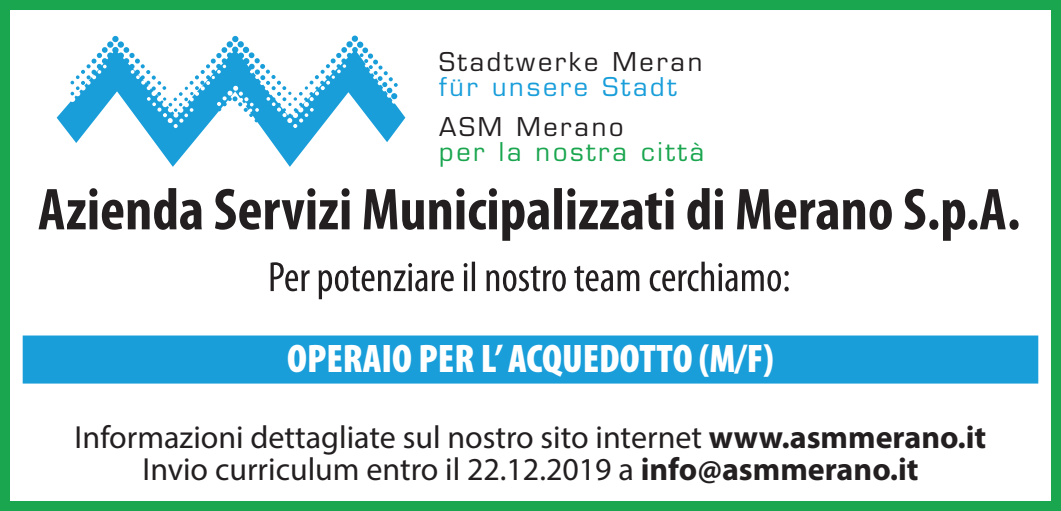
<style>
.page{position:relative;width:1061px;height:511px;background:#fff}
.page>*{position:absolute;margin:0;border:0;box-sizing:border-box;transform-origin:0 0}
.t1{font:900 condensed 40px "Myriad Pro";color:#fff}
.t2{font:32px "Myriad Pro";color:#231f20}
.t3{font:25.2px "Eurostile LT Std";letter-spacing:.11em;color:#231f20}
.t4{font:25.2px "Eurostile LT Std";letter-spacing:.11em;color:#1aa54f}
.t5{font:25.2px "Eurostile LT Std";letter-spacing:.11em;color:#199eda}
.s1{font-weight:700}
</style>
<div class="page">
<div style="left:0;top:0;width:1060px;height:510px;border:10px solid #1aa54f"></div>
<div style="left:23px;top:335px;width:1014px;height:48px;background:#199eda"></div>
<svg style="left:57px;top:36px;width:348px;height:131px"></svg>
<svg style="left:39px;top:188px;width:979px;height:52px"></svg>
<svg style="left:270px;top:261px;width:518px;height:38px"></svg>
<p class="t3" style="left:439px;top:46px;width:264px">Stadtwerke Meran</p>
<p class="t5" style="left:439px;top:71px;width:239px">für unsere Stadt</p>
<p class="t3" style="left:439px;top:111px;width:186px">ASM Merano</p>
<p class="t4" style="left:439px;top:136px;width:266px">per la nostra città</p>
<p class="t1" style="left:287px;top:332px;width:488px">OPERAIO PER L’ ACQUEDOTTO (M/F)</p>
<p class="t2" style="left:75px;top:417px;width:913px">Informazioni dettagliate sul nostro sito internet <span class="s1">www.asmmerano.it</span></p>
<p class="t2" style="left:142px;top:449px;width:777px">Invio curriculum entro il 22.12.2019 a <span class="s1">info@asmmerano.it</span></p>
</div>
